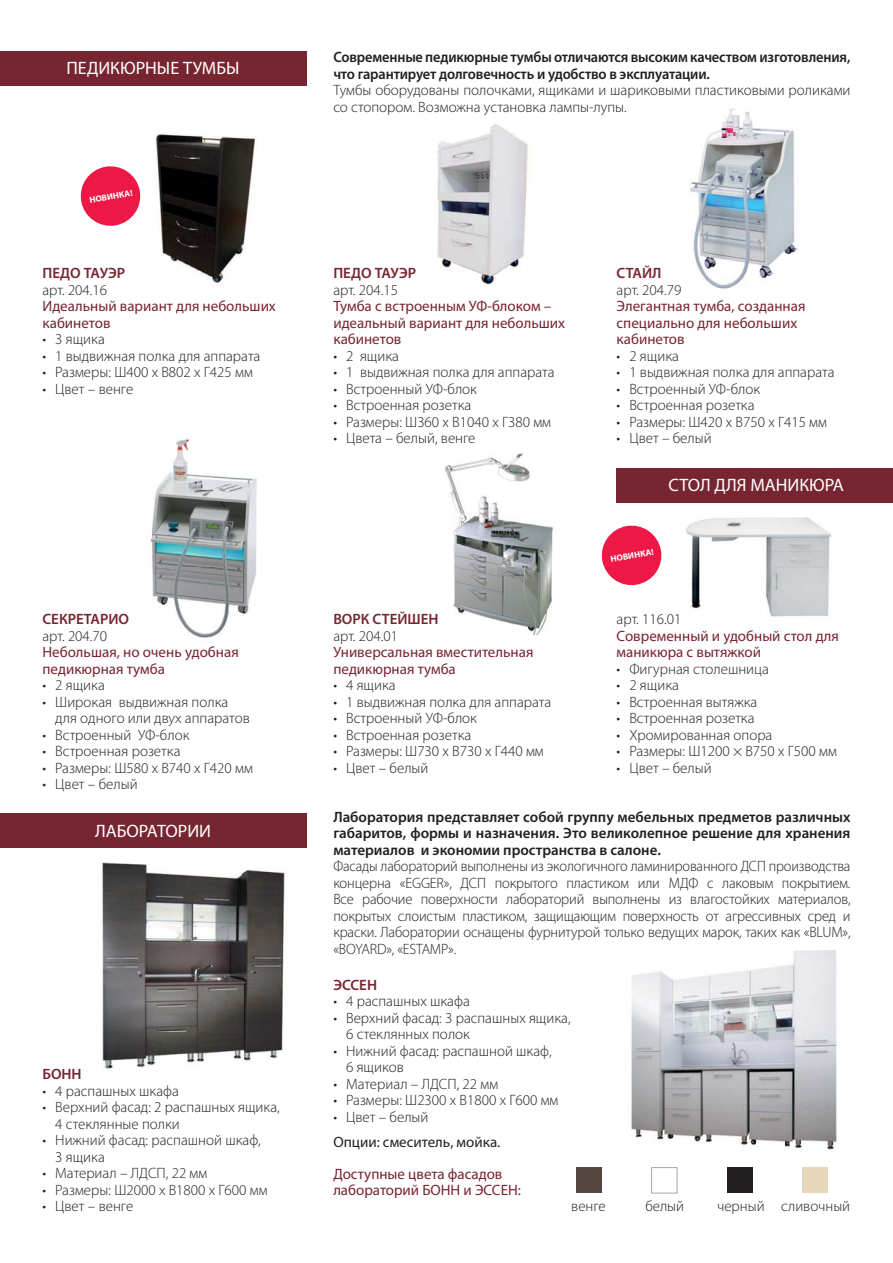
<style>
.page{position:relative;width:893px;height:1263px;background:#fff}
.page>*{position:absolute;margin:0;border:0;box-sizing:border-box;transform-origin:0 0}
.t1{font:18px "Myriad Pro";color:#fff}
.t2{font:300 15px/16.5px "Myriad Pro";color:#231f20}
.t3{font:300 15px/16.5px "Myriad Pro";color:#231f20;text-align:justify;scale:.96 1}
.t4{font:15px/16.5px "Myriad Pro";color:#772531}
.t5{font:600 15px/16.5px "Myriad Pro";letter-spacing:-.01em;color:#231f20;text-align:justify}
.t6{font:600 15px/16.5px "Myriad Pro";letter-spacing:-.01em;color:#231f20;scale:.96 1}
.t7{font:600 15px "Myriad Pro";color:#772531}
.t8{font:15px "Myriad Pro";color:#231f20}
.t9{font:700 8.85px "Myriad Pro";color:#fff}
</style>
<div class="page">
<img style="left:445px;top:453px;width:108px;height:182px">
<img style="left:686px;top:517px;width:146px;height:100px">
<img style="left:150px;top:438px;width:107px;height:200px">
<img style="left:155px;top:133px;width:103px;height:152px">
<img style="left:437px;top:124px;width:91px;height:161px">
<img style="left:689px;top:109px;width:109px;height:180px">
<img style="left:102px;top:862px;width:184px;height:207px">
<img style="left:631px;top:950px;width:206px;height:200px">
<div style="left:0;top:51px;width:306px;height:34px;background:#772531"></div>
<div style="left:0;top:813px;width:306px;height:34px;background:#772531"></div>
<div style="left:616px;top:468px;width:277px;height:34px;background:#772531"></div>
<svg style="left:80px;top:166px;width:61px;height:60px"></svg>
<svg style="left:601px;top:525px;width:61px;height:61px"></svg>
<div style="left:576px;top:1168px;width:25px;height:25px;background:#53453f"></div>
<div style="left:727px;top:1168px;width:26px;height:25px;background:#231f20"></div>
<div style="left:802px;top:1168px;width:26px;height:25px;background:#e7d6bb"></div>
<div style="left:651px;top:1167px;width:26px;height:26px;border:1px solid #a7a9ac"></div>
<p class="t1" style="left:66px;top:61px;width:175px">ПЕДИКЮРНЫЕ ТУМБЫ</p>
<p class="t9" style="left:89px;top:195px;width:45px;rotate:-10deg">НОВИНКА!</p>
<p class="t7" style="left:42px;top:264px;width:84px">ПЕДО ТАУЭР</p>
<p class="t2" style="left:42px;top:281px;width:66px">арт. 204.16</p>
<p class="t4" style="left:42px;top:299px;width:235px">Идеальный вариант для небольших кабинетов</p>
<p class="t2" style="left:42px;top:331px;width:64px">• 3 ящика</p>
<p class="t2" style="left:42px;top:347px;width:219px">• 1 выдвижная полка для аппарата</p>
<p class="t2" style="left:42px;top:364px;width:212px">• Размеры: Ш400 х В802 х Г425 мм</p>
<p class="t2" style="left:42px;top:380px;width:92px">• Цвет – венге</p>
<p class="t7" style="left:42px;top:610px;width:88px">СЕКРЕТАРИО</p>
<p class="t2" style="left:42px;top:627px;width:66px">арт. 204.70</p>
<p class="t4" style="left:42px;top:645px;width:198px">Небольшая, но очень удобная педикюрная тумба</p>
<p class="t2" style="left:42px;top:677px;width:64px">• 2 ящика</p>
<p class="t2" style="left:55px;top:693px;width:196px;text-indent:-13px">• Широкая выдвижная полка для одного или двух аппаратов</p>
<p class="t2" style="left:42px;top:726px;width:148px">• Встроенный УФ-блок</p>
<p class="t2" style="left:42px;top:743px;width:140px">• Встроенная розетка</p>
<p class="t2" style="left:42px;top:759px;width:212px">• Размеры: Ш580 х В740 х Г420 мм</p>
<p class="t2" style="left:42px;top:776px;width:97px">• Цвет – белый</p>
<p class="t1" style="left:95px;top:824px;width:117px">ЛАБОРАТОРИИ</p>
<p class="t7" style="left:42px;top:1065px;width:41px">БОНН</p>
<p class="t2" style="left:42px;top:1082px;width:138px">• 4 распашных шкафа</p>
<p class="t2" style="left:55px;top:1099px;width:226px;text-indent:-13px">• Верхний фасад: 2 распашных ящика,<br>4 стеклянные полки</p>
<p class="t2" style="left:55px;top:1132px;width:207px;text-indent:-13px">• Нижний фасад: распашной шкаф,<br>3 ящика</p>
<p class="t2" style="left:42px;top:1165px;width:166px">• Материал – ЛДСП, 22 мм</p>
<p class="t2" style="left:42px;top:1181px;width:227px">• Размеры: Ш2000 х В1800 х Г600 мм</p>
<p class="t2" style="left:42px;top:1198px;width:92px">• Цвет – венге</p>
<p class="t6" style="left:333px;top:49px;width:540px">Современные педикюрные тумбы отличаются высоким качеством изготовления, что гарантирует долговечность и удобство в эксплуатации.</p>
<p class="t2" style="left:333px;top:82px;width:519px">Тумбы оборудованы полочками, ящиками и шариковыми пластиковыми роликами со стопором. Возможна установка лампы-лупы.</p>
<p class="t7" style="left:333px;top:264px;width:84px">ПЕДО ТАУЭР</p>
<p class="t2" style="left:333px;top:281px;width:66px">арт. 204.15</p>
<p class="t4" style="left:333px;top:299px;width:233px">Тумба с встроенным УФ-блоком – идеальный вариант для небольших кабинетов</p>
<p class="t2" style="left:333px;top:347px;width:67px">• 2 ящика</p>
<p class="t2" style="left:333px;top:364px;width:223px">• 1 выдвижная полка для аппарата</p>
<p class="t2" style="left:333px;top:380px;width:145px">• Встроенный УФ-блок</p>
<p class="t2" style="left:333px;top:397px;width:140px">• Встроенная розетка</p>
<p class="t2" style="left:333px;top:413px;width:219px">• Размеры: Ш360 х В1040 х Г380 мм</p>
<p class="t2" style="left:333px;top:430px;width:144px">• Цвета – белый, венге</p>
<p class="t7" style="left:333px;top:610px;width:107px">ВОРК СТЕЙШЕН</p>
<p class="t2" style="left:333px;top:627px;width:66px">арт. 204.01</p>
<p class="t4" style="left:333px;top:645px;width:202px">Универсальная вместительная педикюрная тумба</p>
<p class="t2" style="left:333px;top:677px;width:64px">• 4 ящика</p>
<p class="t2" style="left:333px;top:693px;width:219px">• 1 выдвижная полка для аппарата</p>
<p class="t2" style="left:333px;top:710px;width:145px">• Встроенный УФ-блок</p>
<p class="t2" style="left:333px;top:726px;width:140px">• Встроенная розетка</p>
<p class="t2" style="left:333px;top:743px;width:212px">• Размеры: Ш730 х В730 х Г440 мм</p>
<p class="t2" style="left:333px;top:759px;width:97px">• Цвет – белый</p>
<p class="t7" style="left:616px;top:264px;width:46px">СТАЙЛ</p>
<p class="t2" style="left:616px;top:281px;width:66px">арт. 204.79</p>
<p class="t4" style="left:616px;top:299px;width:190px">Элегантная тумба, созданная специально для небольших кабинетов</p>
<p class="t2" style="left:616px;top:347px;width:64px">• 2 ящика</p>
<p class="t2" style="left:616px;top:364px;width:219px">• 1 выдвижная полка для аппарата</p>
<p class="t2" style="left:616px;top:380px;width:145px">• Встроенный УФ-блок</p>
<p class="t2" style="left:616px;top:397px;width:140px">• Встроенная розетка</p>
<p class="t2" style="left:616px;top:413px;width:212px">• Размеры: Ш420 х В750 х Г415 мм</p>
<p class="t2" style="left:616px;top:430px;width:97px">• Цвет – белый</p>
<p class="t1" style="left:668px;top:479px;width:177px">СТОЛ ДЛЯ МАНИКЮРА</p>
<p class="t9" style="left:610px;top:554px;width:45px;rotate:-10deg">НОВИНКА!</p>
<p class="t2" style="left:616px;top:611px;width:66px">арт. 116.01</p>
<p class="t4" style="left:616px;top:628px;width:224px">Современный и удобный стол для маникюра с вытяжкой</p>
<p class="t2" style="left:616px;top:660px;width:154px">• Фигурная столешница</p>
<p class="t2" style="left:616px;top:677px;width:64px">• 2 ящика</p>
<p class="t2" style="left:616px;top:693px;width:142px">• Встроенная вытяжка</p>
<p class="t2" style="left:616px;top:710px;width:140px">• Встроенная розетка</p>
<p class="t2" style="left:616px;top:726px;width:157px">• Хромированная опора</p>
<p class="t2" style="left:616px;top:743px;width:222px">• Размеры: Ш1200 × В750 х Г500 мм</p>
<p class="t2" style="left:616px;top:759px;width:97px">• Цвет – белый</p>
<p class="t5" style="left:333px;top:809px;width:519px">Лаборатория представляет собой группу мебельных предметов различных габаритов, формы и назначения. Это великолепное решение для хранения материалов и экономии пространства в салоне.</p>
<p class="t3" style="left:333px;top:858px;width:540px">Фасады лабораторий выполнены из экологичного ламинированного ДСП производства концерна «EGGER», ДСП покрытого пластиком или МДФ с лаковым покрытием.<br>Все рабочие поверхности лабораторий выполнены из влагостойких материалов, покрытых слоистым пластиком, защищающим поверхность от агрессивных сред и краски. Лаборатории оснащены фурнитурой только ведущих марок, таких как «BLUM», «BOYARD», «ESTAMP».</p>
<p class="t7" style="left:333px;top:976px;width:45px">ЭССЕН</p>
<p class="t2" style="left:333px;top:993px;width:138px">• 4 распашных шкафа</p>
<p class="t2" style="left:346px;top:1009px;width:226px;text-indent:-13px">• Верхний фасад: 3 распашных ящика,<br>6 стеклянных полок</p>
<p class="t2" style="left:346px;top:1042px;width:207px;text-indent:-13px">• Нижний фасад: распашной шкаф,<br>6 ящиков</p>
<p class="t2" style="left:333px;top:1075px;width:166px">• Материал – ЛДСП, 22 мм</p>
<p class="t2" style="left:333px;top:1092px;width:227px">• Размеры: Ш2300 х В1800 х Г600 мм</p>
<p class="t2" style="left:333px;top:1108px;width:97px">• Цвет – белый</p>
<p class="t8" style="left:333px;top:1136px;width:169px">Опции: смеситель, мойка.</p>
<p class="t4" style="left:333px;top:1166px;width:189px">Доступные цвета фасадов лабораторий БОНН и ЭССЕН:</p>
<p class="t2" style="left:571px;top:1197px;width:36px">венге</p>
<p class="t2" style="left:645px;top:1197px;width:40px">белый</p>
<p class="t2" style="left:717px;top:1197px;width:135px">черный сливочный</p>
</div>
